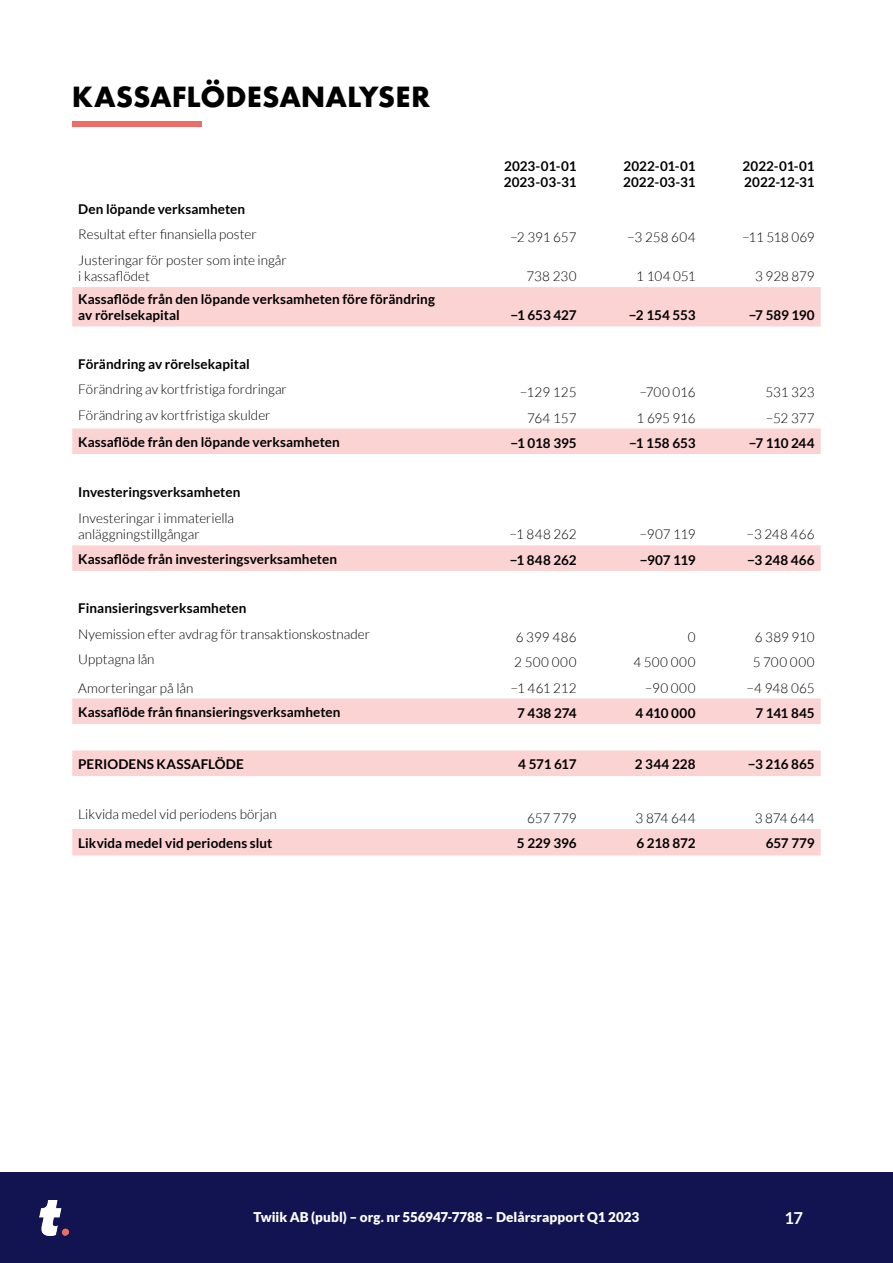
<style>
.page{position:relative;width:893px;height:1263px;background:#fff}
.page>*{position:absolute;margin:0;border:0;box-sizing:border-box;transform-origin:0 0}
.t1{font:700 27px "Futura";color:#000}
.t2{font:700 16.5px "Lato";color:#fff}
.t3{font:700 13.5px/16.2px "Lato";letter-spacing:.005em;color:#000}
.t4{font:300 13.5px/16.5px "Lato";color:#000}
.t5{font:900 13.5px "Lato";letter-spacing:.005em;color:#fff}
</style>
<div class="page">
<div style="left:72px;top:287px;width:749px;height:39px;background:#fad3d2"></div>
<div style="left:72px;top:428px;width:749px;height:26px;background:#fad3d2"></div>
<div style="left:72px;top:545px;width:749px;height:26px;background:#fad3d2"></div>
<div style="left:72px;top:698px;width:749px;height:26px;background:#fad3d2"></div>
<div style="left:72px;top:750px;width:749px;height:26px;background:#fad3d2"></div>
<div style="left:72px;top:829px;width:749px;height:26px;background:#fad3d2"></div>
<div style="left:0;top:1172px;width:893px;height:91px;background:#121451"></div>
<img style="left:39px;top:1200px;width:30px;height:35px">
<div style="left:72px;top:121px;width:130px;height:5px;background:#ed6d69"></div>
<h1 class="t1" style="left:72px;top:78px;width:360px">KASSAFLÖDESANALYSER</h1>
<p class="t3" style="left:504px;top:158px;width:74px">2023-01-01<br>2023-03-31</p>
<p class="t3" style="left:623px;top:158px;width:74px">2022-01-01<br>2022-03-31</p>
<p class="t3" style="left:742px;top:158px;width:74px">2022-01-01<br>2022-12-31</p>
<p class="t3" style="left:78px;top:200px;width:168px">Den löpande verksamheten</p>
<p class="t4" style="left:78px;top:226px;width:180px">Resultat efter finansiella poster</p>
<p class="t4" style="left:510px;top:229px;width:68px">−2 391 657</p>
<p class="t4" style="left:627px;top:229px;width:70px">−3 258 604</p>
<p class="t4" style="left:742px;top:229px;width:74px">−11 518 069</p>
<p class="t4" style="left:78px;top:252px;width:210px">Justeringar för poster som inte ingår i kassaflödet</p>
<p class="t4" style="left:526px;top:268px;width:52px">738 230</p>
<p class="t4" style="left:636px;top:268px;width:61px">1 104 051</p>
<p class="t4" style="left:755px;top:268px;width:61px">3 928 879</p>
<p class="t3" style="left:78px;top:291px;width:358px">Kassaflöde från den löpande verksamheten före förändring av rörelsekapital</p>
<p class="t3" style="left:510px;top:307px;width:68px">−1 653 427</p>
<p class="t3" style="left:629px;top:307px;width:68px">−2 154 553</p>
<p class="t3" style="left:749px;top:307px;width:67px">−7 589 190</p>
<p class="t3" style="left:78px;top:356px;width:173px">Förändring av rörelsekapital</p>
<p class="t4" style="left:78px;top:381px;width:210px">Förändring av kortfristiga fordringar</p>
<p class="t4" style="left:520px;top:384px;width:58px">−129 125</p>
<p class="t4" style="left:639px;top:384px;width:58px">−700 016</p>
<p class="t4" style="left:765px;top:384px;width:51px">531 323</p>
<p class="t4" style="left:78px;top:407px;width:194px">Förändring av kortfristiga skulder</p>
<p class="t4" style="left:527px;top:409px;width:51px">764 157</p>
<p class="t4" style="left:637px;top:409px;width:60px">1 695 916</p>
<p class="t4" style="left:766px;top:409px;width:50px">−52 377</p>
<p class="t3" style="left:78px;top:433px;width:263px">Kassaflöde från den löpande verksamheten</p>
<p class="t3" style="left:510px;top:435px;width:68px">−1 018 395</p>
<p class="t3" style="left:629px;top:435px;width:68px">−1 158 653</p>
<p class="t3" style="left:749px;top:435px;width:67px">−7 110 244</p>
<p class="t3" style="left:78px;top:484px;width:164px">Investeringsverksamheten</p>
<p class="t4" style="left:78px;top:510px;width:157px">Investeringar i immateriella anläggningstillgångar</p>
<p class="t4" style="left:510px;top:526px;width:68px">−1 848 262</p>
<p class="t4" style="left:639px;top:526px;width:58px">−907 119</p>
<p class="t4" style="left:747px;top:526px;width:70px">−3 248 466</p>
<p class="t3" style="left:78px;top:550px;width:260px">Kassaflöde från investeringsverksamheten</p>
<p class="t3" style="left:510px;top:552px;width:68px">−1 848 262</p>
<p class="t3" style="left:640px;top:552px;width:57px">−907 119</p>
<p class="t3" style="left:747px;top:552px;width:69px">−3 248 466</p>
<p class="t3" style="left:78px;top:600px;width:170px">Finansieringsverksamheten</p>
<p class="t4" style="left:78px;top:626px;width:293px">Nyemission efter avdrag för transaktionskostnader</p>
<p class="t4" style="left:516px;top:628px;width:62px">6 399 486</p>
<p class="t4" style="left:688px;top:628px;width:9px">0</p>
<p class="t4" style="left:755px;top:628px;width:61px">6 389 910</p>
<p class="t4" style="left:78px;top:651px;width:78px">Upptagna lån</p>
<p class="t4" style="left:514px;top:654px;width:64px">2 500 000</p>
<p class="t4" style="left:633px;top:654px;width:64px">4 500 000</p>
<p class="t4" style="left:753px;top:654px;width:64px">5 700 000</p>
<p class="t4" style="left:78px;top:679px;width:117px">Amorteringar på lån</p>
<p class="t4" style="left:510px;top:679px;width:68px">−1 461 212</p>
<p class="t4" style="left:645px;top:679px;width:52px">−90 000</p>
<p class="t4" style="left:746px;top:679px;width:70px">−4 948 065</p>
<p class="t3" style="left:78px;top:703px;width:264px">Kassaflöde från finansieringsverksamheten</p>
<p class="t3" style="left:517px;top:705px;width:61px">7 438 274</p>
<p class="t3" style="left:635px;top:705px;width:62px">4 410 000</p>
<p class="t3" style="left:755px;top:705px;width:61px">7 141 845</p>
<p class="t3" style="left:78px;top:755px;width:167px">PERIODENS KASSAFLÖDE</p>
<p class="t3" style="left:518px;top:755px;width:60px">4 571 617</p>
<p class="t3" style="left:635px;top:755px;width:62px">2 344 228</p>
<p class="t3" style="left:748px;top:755px;width:68px">−3 216 865</p>
<p class="t4" style="left:78px;top:806px;width:200px">Likvida medel vid periodens början</p>
<p class="t4" style="left:527px;top:810px;width:51px">657 779</p>
<p class="t4" style="left:636px;top:810px;width:61px">3 874 644</p>
<p class="t4" style="left:755px;top:810px;width:61px">3 874 644</p>
<p class="t3" style="left:78px;top:834px;width:196px">Likvida medel vid periodens slut</p>
<p class="t3" style="left:517px;top:834px;width:61px">5 229 396</p>
<p class="t3" style="left:636px;top:834px;width:61px">6 218 872</p>
<p class="t3" style="left:766px;top:834px;width:51px">657 779</p>
<p class="t5" style="left:254px;top:1209px;width:387px">Twiik AB (publ) – org. nr 556947-7788 – Delårsrapport Q1 2023</p>
<p class="t2" style="left:784px;top:1209px;width:20px">17</p>
</div>
